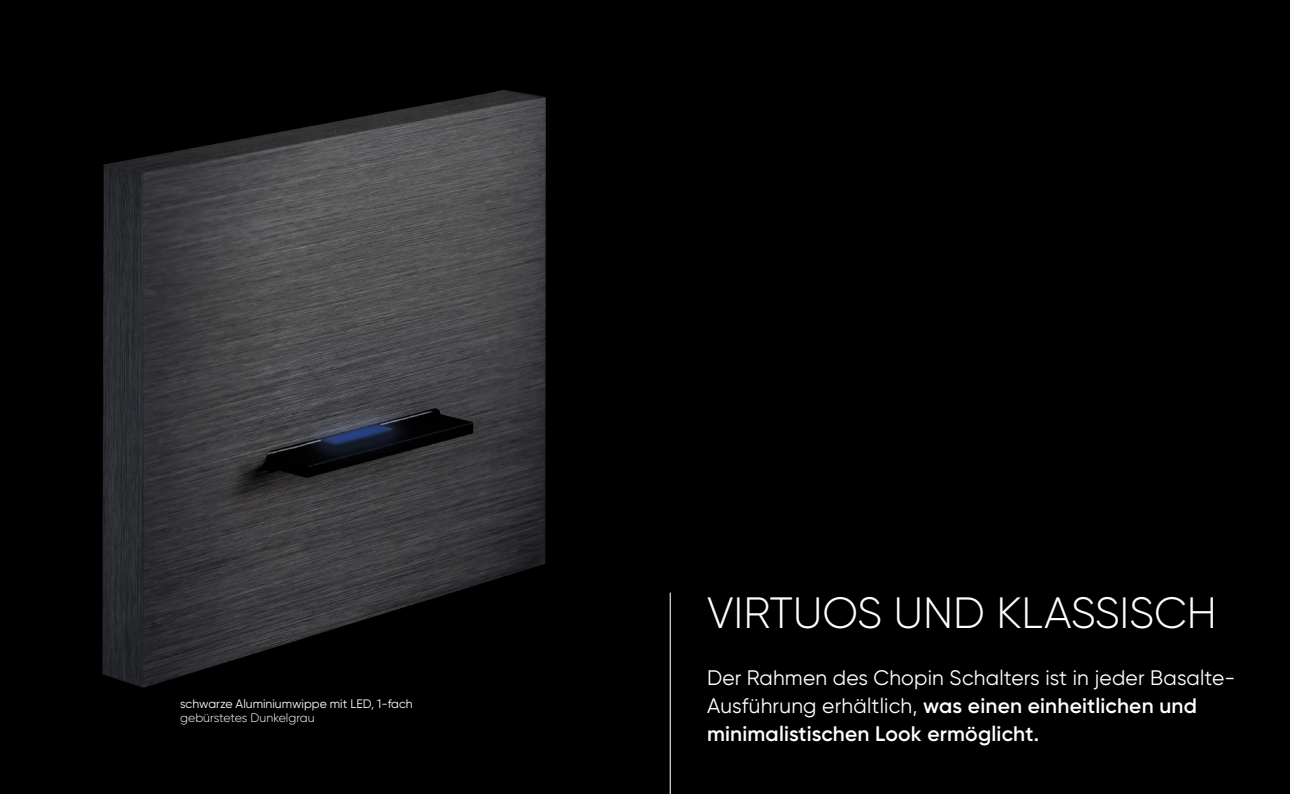
<style>
.page{position:relative;width:1290px;height:794px;background:#000}
.page>*{position:absolute;margin:0;border:0;box-sizing:border-box;transform-origin:0 0}
.t1{font:300 43.75px "Gilroy";color:#fff}
.t2{font:21px/28px "Gilroy";letter-spacing:.01em;color:#fff}
.t3{font:12.25px "Gilroy";color:#fff}
.t4{font:300 12.25px "Gilroy";color:#fff}
.s1{font-weight:600}
</style>
<div class="page">
<hr style="left:670px;top:592px;width:1px;height:202px;background:#fff">
<img style="left:102px;top:90px;width:444px;height:598px">
<p class="t3" style="left:180px;top:696px;width:234px">schwarze Aluminiumwippe mit LED, 1-fach</p>
<p class="t4" style="left:180px;top:710px;width:136px">gebürstetes Dunkelgrau</p>
<h1 class="t1" style="left:707px;top:585px;width:511px">VIRTUOS UND KLASSISCH</h1>
<p class="t2" style="left:707px;top:663px;width:530px">Der Rahmen des Chopin Schalters ist in jeder Basalte-<br>Ausführung erhältlich, <span class="s1">was einen einheitlichen und minimalistischen Look ermöglicht.</span></p>
</div>
